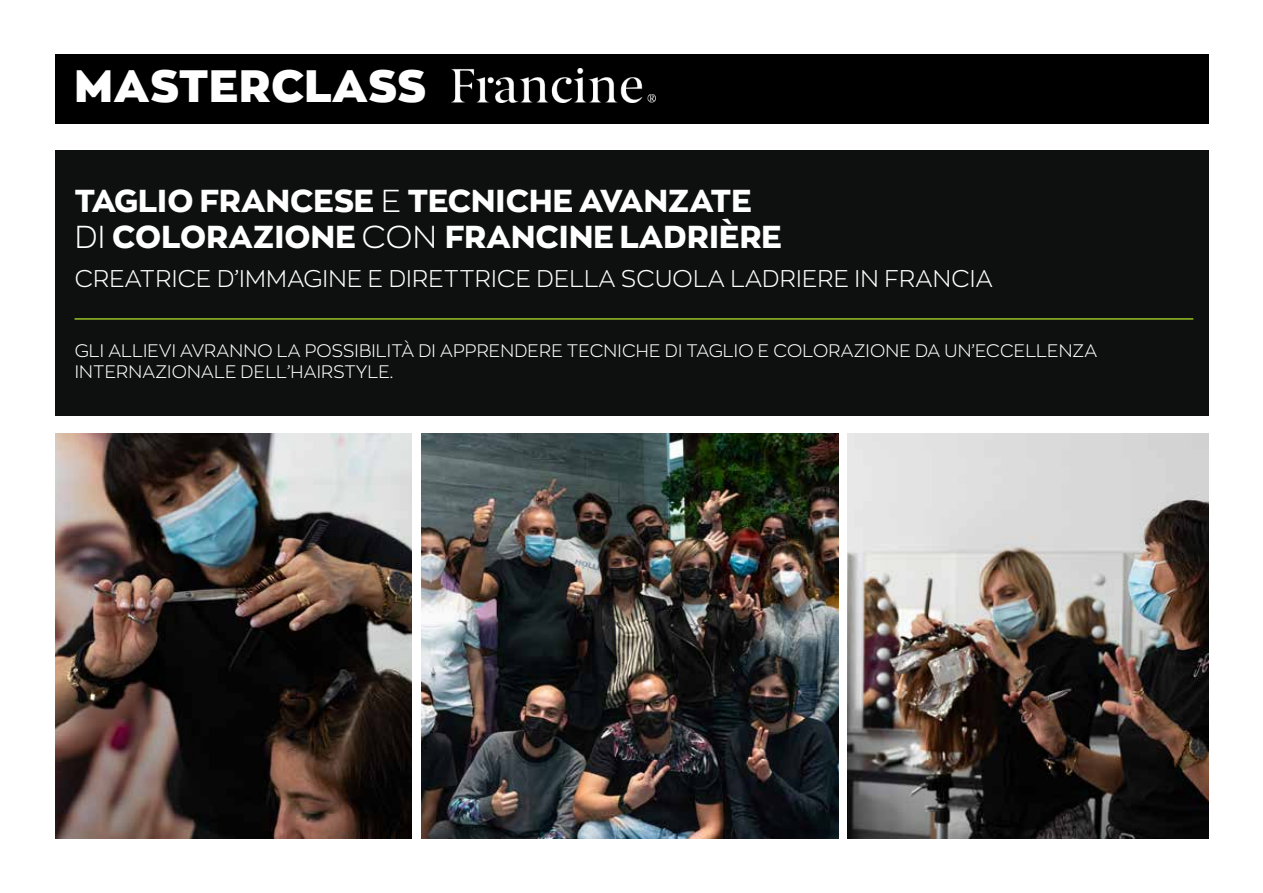
<style>
.page{position:relative;width:1263px;height:893px;background:#fff}
.page>*{position:absolute;margin:0;border:0;box-sizing:border-box;transform-origin:0 0}
.t1{font:900 45px "Zona Pro";letter-spacing:.02em;color:#fff}
.t2{font:800 31.5px/36px "Zona Pro";letter-spacing:.01em;color:#fff}
.t3{font:300 24px "Zona Pro";letter-spacing:.01em;color:#fff}
.t4{font:300 18px/21px "Zona Pro";letter-spacing:.01em;color:#fff}
.s1{font-weight:300}
</style>
<div class="page">
<div style="left:55px;top:54px;width:1154px;height:69px;background:#000"></div>
<div style="left:55px;top:150px;width:1154px;height:265px;background:#0e100f"></div>
<img style="left:421px;top:434px;width:417px;height:405px">
<img style="left:55px;top:434px;width:357px;height:405px">
<img style="left:848px;top:434px;width:361px;height:405px">
<hr style="left:75px;top:318px;width:1118px;height:2px;background:#98c325">
<img style="left:452px;top:68px;width:203px;height:35px">
<h1 class="t1" style="left:75px;top:57px;width:353px">MASTERCLASS</h1>
<h2 class="t2" style="left:75px;top:182px;width:709px">TAGLIO FRANCESE <span class="s1">E</span> TECNICHE AVANZATE<br><span class="s1">DI</span> COLORAZIONE <span class="s1">CON</span> FRANCINE LADRIÈRE</h2>
<h3 class="t3" style="left:75px;top:263px;width:920px">CREATRICE D’IMMAGINE E DIRETTRICE DELLA SCUOLA LADRIERE IN FRANCIA</h3>
<p class="t4" style="left:75px;top:340px;width:1024px">GLI ALLIEVI AVRANNO LA POSSIBILITÀ DI APPRENDERE TECNICHE DI TAGLIO E COLORAZIONE DA UN’ECCELLENZA<br>INTERNAZIONALE DELL’HAIRSTYLE.</p>
</div>
